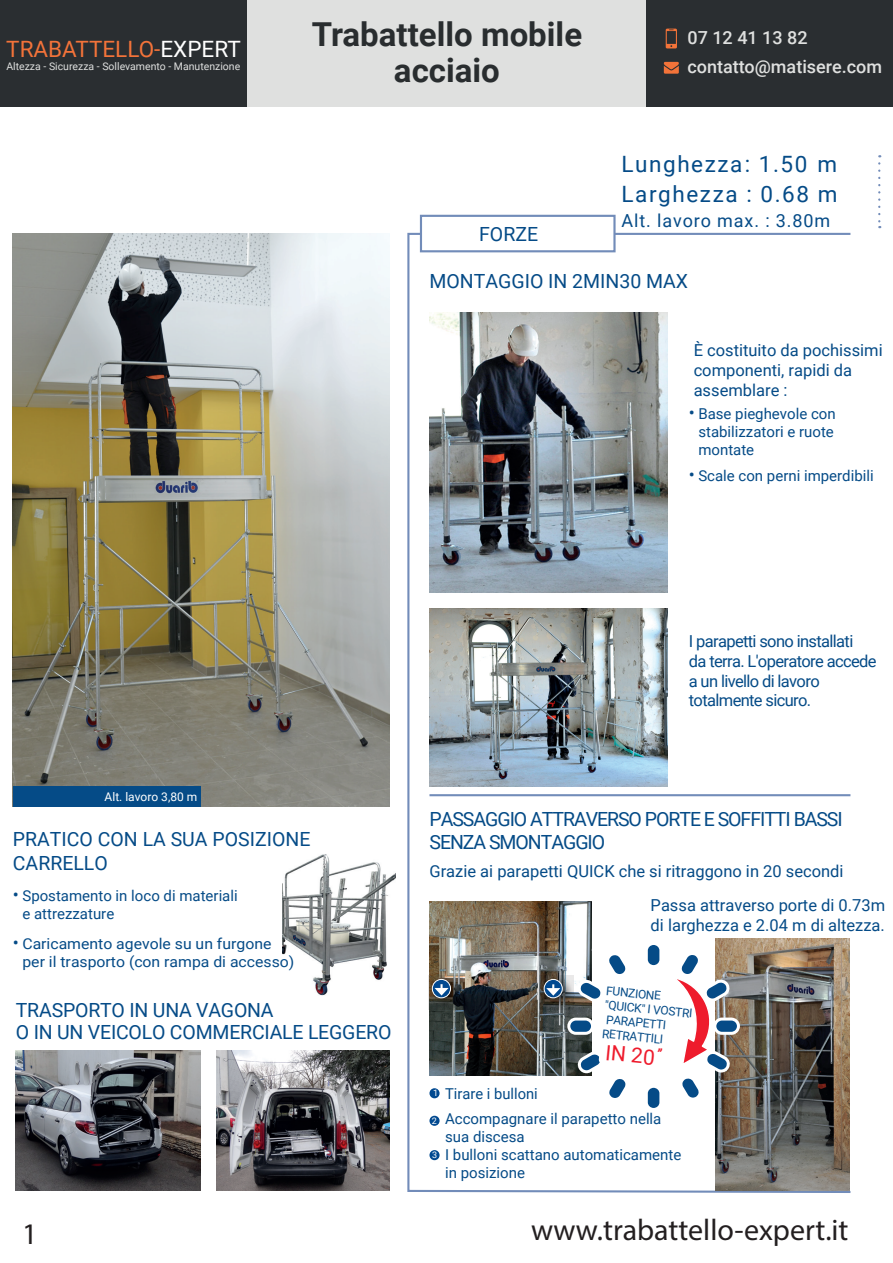
<style>
.page{position:relative;width:893px;height:1263px;background:#fff}
.page>*{position:absolute;margin:0;border:0;box-sizing:border-box;transform-origin:0 0}
.t1{font:700 33px/36px "Roboto";color:#292d2f;text-align:center}
.t2{font:30px "Myriad Pro";color:#231f20}
.t3{font:22.5px/30px "Roboto";letter-spacing:.07em;color:#054b87}
.t4{font:22.5px "Roboto";color:#f3733a}
.t5{font:21px "Roboto";color:#ee1b2c}
.t6{font:19.5px/23.4px "Roboto";letter-spacing:-.01em;color:#054b87}
.t7{font:19.5px/23.4px "Roboto";letter-spacing:-.055em;color:#054b87}
.t8{font:500 18px/29.2px "Roboto";color:#dfe0df}
.t9{font:18px "Roboto";letter-spacing:.05em;color:#054b87}
.t10{font:16.5px/19.8px "Roboto";color:#054b87}
.t11{font:16.5px/19.8px "Roboto";letter-spacing:-.04em;color:#054b87}
.t12{font:15px/18px "Roboto";color:#054b87}
.t13{font:15px/18px "Roboto";color:#054b87;scale:1.05 1}
.t14{font:12px/14.4px "Roboto";color:#054b87}
.t15{font:12px "Roboto";color:#fff}
.t16{font:10.5px "Roboto";color:#dfe0df}
.t17{font:9px "Roboto";color:#fff}
.s1{color:#fff}
.s2{font-size:18px}
</style>
<div class="page">
<img style="left:282px;top:854px;width:113px;height:142px">
<svg style="left:407px;top:232px;width:444px;height:961px"></svg>
<img style="left:13px;top:234px;width:376px;height:572px">
<img style="left:429px;top:312px;width:239px;height:281px">
<hr style="left:429px;top:794px;width:421px;height:2px;background:#728cb9">
<div style="left:13px;top:786px;width:187px;height:20px;background:#054b87"></div>
<div style="left:420px;top:229px;width:194px;height:36px;background:#fff"></div>
<div style="left:420px;top:215px;width:196px;height:37px;border:2px solid #728cb9"></div>
<svg style="left:878px;top:163px;width:2px;height:65px"></svg>
<img style="left:429px;top:608px;width:239px;height:178px">
<img style="left:715px;top:938px;width:135px;height:253px">
<img style="left:16px;top:1051px;width:184px;height:140px">
<img style="left:217px;top:1051px;width:172px;height:140px">
<img style="left:429px;top:901px;width:146px;height:175px">
<svg style="left:428px;top:975px;width:34px;height:34px"></svg>
<svg style="left:432px;top:979px;width:19px;height:19px"></svg>
<div style="left:432px;top:979px;width:19px;height:19px;border:1px solid #fff;border-radius:50%"></div>
<svg style="left:434px;top:984px;width:15px;height:11px"></svg>
<svg style="left:540px;top:975px;width:34px;height:34px"></svg>
<svg style="left:544px;top:979px;width:19px;height:19px"></svg>
<div style="left:543px;top:979px;width:20px;height:19px;border:1px solid #fff;border-radius:50%"></div>
<svg style="left:546px;top:984px;width:14px;height:12px"></svg>
<div style="left:430px;top:1089px;width:9px;height:8px;background:#014990;border-radius:50%"></div>
<div style="left:429px;top:1088px;width:11px;height:10px;border:2px solid #014990;border-radius:50%"></div>
<div style="left:430px;top:1116px;width:9px;height:9px;background:#014990;border-radius:50%"></div>
<div style="left:429px;top:1116px;width:11px;height:10px;border:2px solid #014990;border-radius:50%"></div>
<div style="left:430px;top:1151px;width:9px;height:8px;background:#014990;border-radius:50%"></div>
<div style="left:429px;top:1150px;width:11px;height:10px;border:2px solid #014990;border-radius:50%"></div>
<div style="left:646px;top:1086px;width:15px;height:23px;background:#054b87;border-radius:7px"></div>
<div style="left:645px;top:1085px;width:17px;height:26px;border:3px solid #fff;border-radius:7px"></div>
<svg style="left:715px;top:1019px;width:23px;height:14px"></svg>
<div style="left:713px;top:1017px;width:27px;height:18px;border:3px solid #fff;border-radius:7px"></div>
<svg style="left:569px;top:1019px;width:23px;height:14px"></svg>
<div style="left:567px;top:1017px;width:27px;height:18px;border:3px solid #fff;border-radius:7px"></div>
<div style="left:247px;top:0;width:399px;height:106px;background:#dfe0df"></div>
<div style="left:0;top:0;width:247px;height:106px;background:#2a2e31"></div>
<div style="left:646px;top:0;width:247px;height:106px;background:#2a2e31"></div>
<svg style="left:666px;top:29px;width:11px;height:19px"></svg>
<svg style="left:664px;top:62px;width:15px;height:12px"></svg>
<svg style="left:575px;top:880px;width:157px;height:223px"></svg>
<h3 class="t4" style="left:6px;top:33px;width:236px">TRABATTELLO-<span class="s1">EXPERT</span></h3>
<p class="t16" style="left:6px;top:58px;width:235px">Altezza - Sicurezza - Sollevamento - Manutenzione</p>
<p class="t15" style="left:105px;top:788px;width:94px">Alt. lavoro 3,80 m</p>
<h1 class="t1" style="left:312px;top:15px;width:272px">Trabattello mobile acciaio</h1>
<h3 class="t6" style="left:479px;top:221px;width:60px">FORZE</h3>
<p class="t8" style="left:687px;top:22px;width:196px">07 12 41 13 82 contatto@matisere.com</p>
<h3 class="t3" style="left:622px;top:149px;width:217px">Lunghezza: 1.50 m<br>Larghezza : 0.68 m</h3>
<p class="t9" style="left:622px;top:208px;width:210px">Alt. lavoro max. : 3.80m</p>
<h3 class="t6" style="left:429px;top:269px;width:260px">MONTAGGIO IN 2MIN30 MAX</h3>
<p class="t10" style="left:694px;top:340px;width:191px">È costituito da pochissimi componenti, rapidi da assemblare :</p>
<p class="t12" style="left:698px;top:404px;width:139px;text-indent:-9px"><span class="s2">•</span> Base pieghevole con stabilizzatori e ruote montate</p>
<p class="t12" style="left:689px;top:467px;width:186px"><span class="s2">•</span> Scale con perni imperdibili</p>
<p class="t11" style="left:689px;top:631px;width:189px">I parapetti sono installati<br>da terra. L'operatore accede a un livello di lavoro totalmente sicuro.</p>
<h3 class="t6" style="left:13px;top:827px;width:299px">PRATICO CON LA SUA POSIZIONE<br>CARRELLO</h3>
<p class="t12" style="left:22px;top:886px;width:217px;text-indent:-9px"><span class="s2">•</span> Spostamento in loco di materiali e attrezzature</p>
<p class="t13" style="left:22px;top:934px;width:260px">Caricamento agevole su un furgone per il trasporto (con rampa di accesso)</p>
<p class="t9" style="left:13px;top:930px;width:8px">•</p>
<h3 class="t6" style="left:16px;top:998px;width:377px;line-height:21.9px">TRASPORTO IN UNA VAGONA<br>O IN UN VEICOLO COMMERCIALE LEGGERO</h3>
<h3 class="t7" style="left:429px;top:807px;width:415px">PASSAGGIO ATTRAVERSO PORTE E SOFFITTI BASSI<br>SENZA SMONTAGGIO</h3>
<p class="t10" style="left:651px;top:854px;width:236px;line-height:33.3px;text-indent:-221px">Grazie ai parapetti QUICK che si ritraggono in 20 secondi<br>Passa attraverso porte di 0.73m</p>
<p class="t10" style="left:651px;top:914px;width:236px">di larghezza e 2.04 m di altezza.</p>
<p class="t14" style="left:607px;top:983px;width:89px;rotate:6deg">FUNZIONE "QUICK" I VOSTRI<br>PARAPETTI<br>RETRATTILI</p>
<h3 class="t5" style="left:607px;top:1038px;width:51px;rotate:5deg">IN 20</h3>
<p class="t17" style="left:433px;top:1086px;width:7px">1</p>
<p class="t17" style="left:432px;top:1114px;width:7px">2</p>
<p class="t17" style="left:432px;top:1148px;width:7px">3</p>
<p class="t12" style="left:445px;top:1081px;width:218px;line-height:24.8px">Tirare i bulloni<br>Accompagnare il parapetto nella</p>
<p class="t12" style="left:445px;top:1127px;width:238px">sua discesa<br>I bulloni scattano automaticamente in posizione</p>
<h2 class="t2" style="left:22px;top:1215px;width:17px">1</h2>
<h2 class="t2" style="left:531px;top:1211px;width:319px">www.trabattello-expert.it</h2>
</div>
